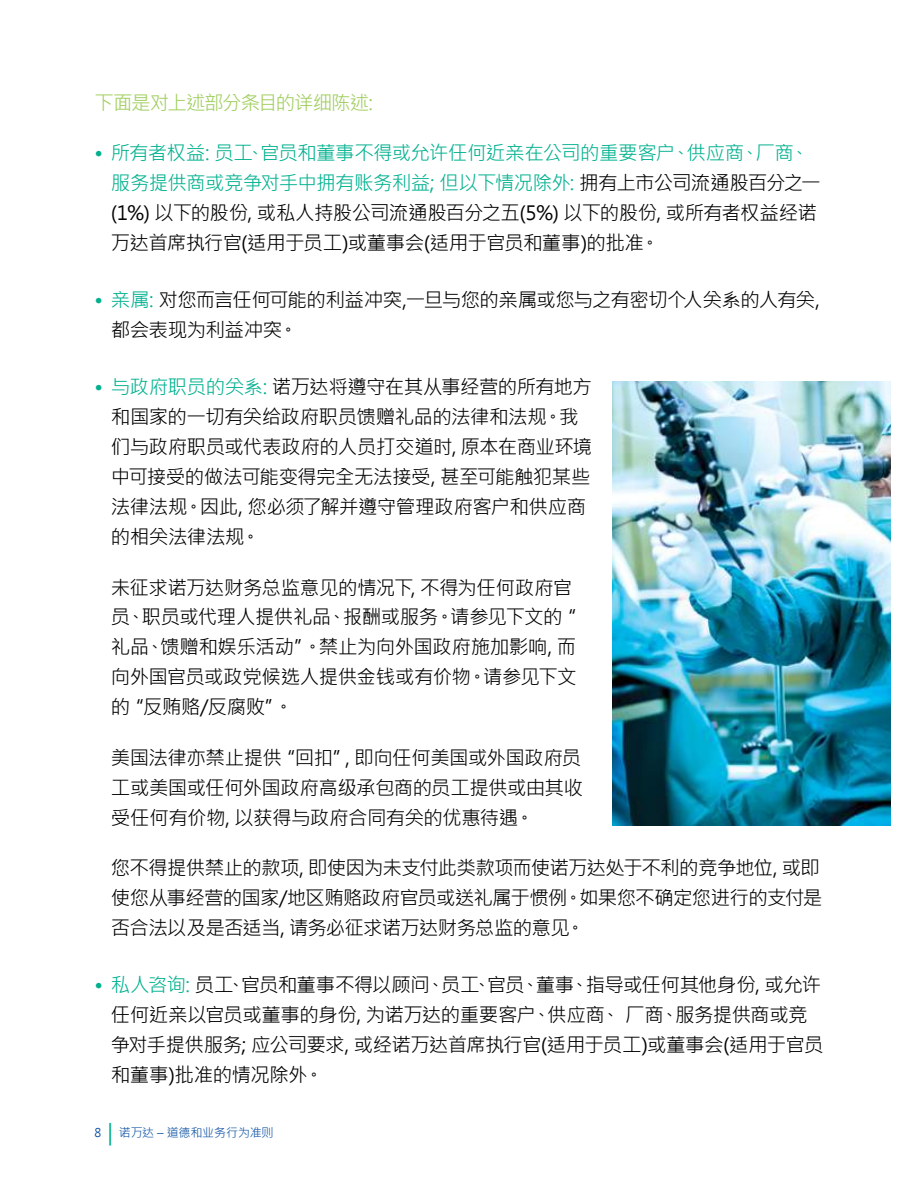
<style>
.page{position:relative;width:918px;height:1188px;background:#fff}
.page>*{position:absolute;margin:0;border:0;box-sizing:border-box;transform-origin:0 0}
.t1{font:19.5px/30px "Microsoft Jheng Hei";letter-spacing:-.03em;color:#000}
.t2{font:19.5px "Microsoft Jheng Hei";letter-spacing:-.055em;color:#9fcd5c}
.t3{font:12px "Microsoft Jheng Hei";letter-spacing:-.01em;color:#0c51a3}
.s1{color:#00b18f}
.s2{font-size:21px;color:#00b18f}
</style>
<div class="page">
<img style="left:612px;top:382px;width:279px;height:443px">
<p class="t2" style="left:94px;top:91px;width:280px">下面是对上述部分条目的详细陈述:</p>
<p class="t1" style="left:111px;top:138px;width:711px;text-indent:-16px"><span class="s1">• 所有者权益: 员工、官员和董事不得或允许任何近亲在公司的重要客户、供应商、厂商、服务提供商或竞争对手中拥有账务利益; 但以下情况除外:</span> 拥有上市公司流通股百分之一(1%) 以下的股份, 或私人持股公司流通股百分之五(5%) 以下的股份, 或所有者权益经诺万达首席执行官(适用于员工)或董事会(适用于官员和董事)的批准。</p>
<p class="t1" style="left:111px;top:285px;width:710px;text-indent:-16px"><span class="s1">• 亲属:</span> 对您而言任何可能的利益冲突,一旦与您的亲属或您与之有密切个人关系的人有关,都会表现为利益冲突。</p>
<p class="t1" style="left:111px;top:372px;width:483px;text-indent:-16px"><span class="s1">• 与政府职员的关系:</span> 诺万达将遵守在其从事经营的所有地方和国家的一切有关给政府职员馈赠礼品的法律和法规。我们与政府职员或代表政府的人员打交道时, 原本在商业环境中可接受的做法可能变得完全无法接受, 甚至可能触犯某些法律法规。因此, 您必须了解并遵守管理政府客户和供应商的相关法律法规。</p>
<p class="t1" style="left:111px;top:572px;width:467px">未征求诺万达财务总监意见的情况下, 不得为任何政府官员、职员或代理人提供礼品、报酬或服务。请参见下文的“礼品、馈赠和娱乐活动”。禁止为向外国政府施加影响, 而向外国官员或政党候选人提供金钱或有价物。请参见下文的“反贿赂/反腐败”。</p>
<p class="t1" style="left:111px;top:743px;width:474px;text-align:justify">美国法律亦禁止提供“回扣”, 即向任何美国或外国政府员工或美国或任何外国政府高级承包商的员工提供或由其收受任何有价物, 以获得与政府合同有关的优惠待遇。</p>
<p class="t1" style="left:111px;top:853px;width:713px">您不得提供禁止的款项, 即使因为未支付此类款项而使诺万达处于不利的竞争地位, 或即使您从事经营的国家/地区贿赂政府官员或送礼属于惯例。如果您不确定您进行的支付是否合法以及是否适当, 请务必征求诺万达财务总监的意见。</p>
<p class="t1" style="left:111px;top:970px;width:714px;text-indent:-16px"><span class="s1">• 私人咨询:</span> 员工、官员和董事不得以顾问、员工、官员、董事、指导或任何其他身份, 或允许任何近亲以官员或董事的身份, 为诺万达的重要客户、供应商、 厂商、服务提供商或竞争对手提供服务; 应公司要求, 或经诺万达首席执行官(适用于员工)或董事会(适用于官员和董事)批准的情况除外。</p>
<p class="t3" style="left:94px;top:1125px;width:181px">8 <span class="s2">|</span> 诺万达 – 道德和业务行为准则</p>
</div>
